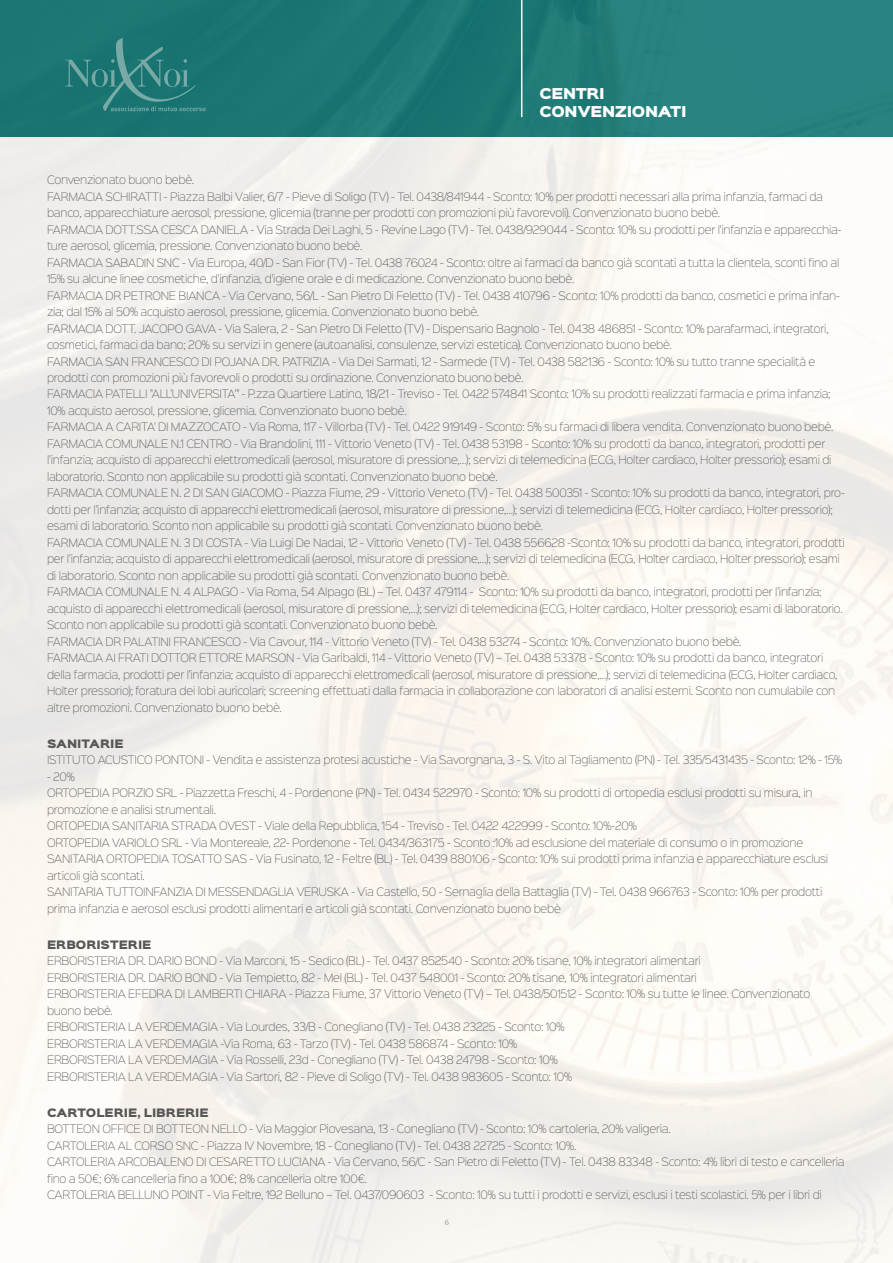
<style>
.page{position:relative;width:893px;height:1263px;background:#fff}
.page>*{position:absolute;margin:0;border:0;box-sizing:border-box;transform-origin:0 0}
.t1{font:13.5px/18px "Sinkin Sans 900 X Black";letter-spacing:-.025em;color:#fff}
.t2{font:10.5px/16.5px "Sinkin Sans 200 X Light";letter-spacing:-.025em;color:#575756}
.t3{font:10.5px "Sinkin Sans 900 X Black";color:#575756}
.t4{font:9px "Minion Pro";color:#9d9d9c}
</style>
<div class="page">
<img style="left:0;top:0;width:893px;height:1263px">
<hr style="left:521px;top:0;width:1px;height:117px;background:#fff">
<p class="t1" style="left:540px;top:85px;width:149px">CENTRI<br>CONVENZIONATI</p>
<p class="t2" style="left:47px;top:171px;width:799px">Convenzionato buono bebè.<br>FARMACIA SCHIRATTI - Piazza Balbi Valier, 6/7 - Pieve di Soligo (TV) - Tel. 0438/841944 - Sconto: 10% per prodotti necessari alla prima infanzia, farmaci da banco, apparecchiature aerosol, pressione, glicemia (tranne per prodotti con promozioni più favorevoli). Convenzionato buono bebè.<br>FARMACIA DOTT.SSA CESCA DANIELA - Via Strada Dei Laghi, 5 - Revine Lago (TV) - Tel. 0438/929044 - Sconto: 10% su prodotti per l'infanzia e apparecchia&shy;ture aerosol, glicemia, pressione. Convenzionato buono bebè.<br>FARMACIA SABADIN SNC - Via Europa, 40/D - San Fior (TV) - Tel. 0438 76024 - Sconto: oltre ai farmaci da banco già scontati a tutta la clientela, sconti fino al 15% su alcune linee cosmetiche, d'infanzia, d'igiene orale e di medicazione. Convenzionato buono bebè.<br>FARMACIA DR PETRONE BIANCA - Via Cervano, 56/L - San Pietro Di Feletto (TV) - Tel. 0438 410796 - Sconto: 10% prodotti da banco, cosmetici e prima infan&shy;zia; dal 15% al 50% acquisto aerosol, pressione, glicemia. Convenzionato buono bebè.<br>FARMACIA DOTT. JACOPO GAVA - Via Salera, 2 - San Pietro Di Feletto (TV) - Dispensario Bagnolo - Tel. 0438 486851 - Sconto: 10% parafarmaci, integratori, cosmetici, farmaci da bano; 20% su servizi in genere (autoanalisi, consulenze, servizi estetica). Convenzionato buono bebè.<br>FARMACIA SAN FRANCESCO DI POJANA DR. PATRIZIA - Via Dei Sarmati, 12 - Sarmede (TV) - Tel. 0438 582136 - Sconto: 10% su tutto tranne specialità e prodotti con promozioni più favorevoli o prodotti su ordinazione. Convenzionato buono bebè.<br>FARMACIA PATELLI "ALL'UNIVERSITA'" - P.zza Quartiere Latino, 18/21 - Treviso - Tel. 0422 574841 Sconto: 10% su prodotti realizzati farmacia e prima infanzia; 10% acquisto aerosol, pressione, glicemia. Convenzionato buono bebè.<br>FARMACIA A CARITA' DI MAZZOCATO - Via Roma, 117 - Villorba (TV) - Tel. 0422 919149 - Sconto: 5% su farmaci di libera vendita. Convenzionato buono bebè.<br>FARMACIA COMUNALE N.1 CENTRO - Via Brandolini, 111 - Vittorio Veneto (TV) - Tel. 0438 53198 - Sconto: 10% su prodotti da banco, integratori, prodotti per l’infanzia; acquisto di apparecchi elettromedicali (aerosol, misuratore di pressione,…); servizi di telemedicina (ECG, Holter cardiaco, Holter pressorio); esami di laboratorio. Sconto non applicabile su prodotti già scontati. Convenzionato buono bebè.<br>FARMACIA COMUNALE N. 2 DI SAN GIACOMO - Piazza Fiume, 29 - Vittorio Veneto (TV) - Tel. 0438 500351 - Sconto: 10% su prodotti da banco, integratori, pro&shy;dotti per l’infanzia; acquisto di apparecchi elettromedicali (aerosol, misuratore di pressione,…); servizi di telemedicina (ECG, Holter cardiaco, Holter pressorio); esami di laboratorio. Sconto non applicabile su prodotti già scontati. Convenzionato buono bebè.<br>FARMACIA COMUNALE N. 3 DI COSTA - Via Luigi De Nadai, 12 - Vittorio Veneto (TV) - Tel. 0438 556628 -Sconto: 10% su prodotti da banco, integratori, prodotti per l’infanzia; acquisto di apparecchi elettromedicali (aerosol, misuratore di pressione,…); servizi di telemedicina (ECG, Holter cardiaco, Holter pressorio); esami di laboratorio. Sconto non applicabile su prodotti già scontati. Convenzionato buono bebè.<br>FARMACIA COMUNALE N. 4 ALPAGO - Via Roma, 54 Alpago (BL) – Tel. 0437 479114 - Sconto: 10% su prodotti da banco, integratori, prodotti per l’infanzia; acquisto di apparecchi elettromedicali (aerosol, misuratore di pressione,…); servizi di telemedicina (ECG, Holter cardiaco, Holter pressorio); esami di laboratorio.<br>Sconto non applicabile su prodotti già scontati. Convenzionato buono bebè.<br>FARMACIA DR PALATINI FRANCESCO - Via Cavour, 114 - Vittorio Veneto (TV) - Tel. 0438 53274 - Sconto: 10%. Convenzionato buono bebè.<br>FARMACIA AI FRATI DOTTOR ETTORE MARSON - Via Garibaldi, 114 - Vittorio Veneto (TV) – Tel. 0438 53378 - Sconto: 10% su prodotti da banco, integratori della farmacia, prodotti per l’infanzia; acquisto di apparecchi elettromedicali (aerosol, misuratore di pressione,…); servizi di telemedicina (ECG, Holter cardiaco, Holter pressorio); foratura dei lobi auricolari; screening effettuati dalla farmacia in collaborazione con laboratori di analisi esterni. Sconto non cumulabile con altre promozioni. Convenzionato buono bebè.</p>
<p class="t3" style="left:47px;top:738px;width:78px">SANITARIE</p>
<p class="t2" style="left:47px;top:751px;width:797px">ISTITUTO ACUSTICO PONTONI - Vendita e assistenza protesi acustiche - Via Savorgnana, 3 - S. Vito al Tagliamento (PN) - Tel. 335/5431435 - Sconto: 12% - 15%</p>
<p class="t2" style="left:47px;top:768px;width:783px">- 20%<br>ORTOPEDIA PORZIO SRL - Piazzetta Freschi, 4 - Pordenone (PN) - Tel. 0434 522970 - Sconto: 10% su prodotti di ortopedia esclusi prodotti su misura, in promozione e analisi strumentali.<br>ORTOPEDIA SANITARIA STRADA OVEST - Viale della Repubblica, 154 - Treviso - Tel. 0422 422999 - Sconto: 10%-20%<br>ORTOPEDIA VARIOLO SRL - Via Montereale, 22- Pordenone - Tel. 0434/363175 - Sconto :10% ad esclusione del materiale di consumo o in promozione SANITARIA ORTOPEDIA TOSATTO SAS - Via Fusinato, 12 - Feltre (BL) - Tel. 0439 880106 - Sconto: 10% sui prodotti prima infanzia e apparecchiature esclusi articoli già scontati.<br>SANITARIA TUTTOINFANZIA DI MESSENDAGLIA VERUSKA - Via Castello, 50 - Sernaglia della Battaglia (TV) - Tel. 0438 966763 - Sconto: 10% per prodotti prima infanzia e aerosol esclusi prodotti alimentari e articoli già scontati. Convenzionato buono bebè</p>
<p class="t3" style="left:47px;top:939px;width:106px">ERBORISTERIE</p>
<p class="t2" style="left:47px;top:952px;width:765px">ERBORISTERIA DR. DARIO BOND - Via Marconi, 15 - Sedico (BL) - Tel. 0437 852540 - Sconto: 20% tisane, 10% integratori alimentari<br>ERBORISTERIA DR. DARIO BOND - Via Tempietto, 82 - Mel (BL) - Tel. 0437 548001 - Sconto: 20% tisane, 10% integratori alimentari<br>ERBORISTERIA EFEDRA DI LAMBERTI CHIARA - Piazza Fiume, 37 Vittorio Veneto (TV) – Tel. 0438/501512 - Sconto: 10% su tutte le linee. Convenzionato buono bebè.<br>ERBORISTERIA LA VERDEMAGIA - Via Lourdes, 33/B - Conegliano (TV) - Tel. 0438 23225 - Sconto: 10%<br>ERBORISTERIA LA VERDEMAGIA -Via Roma, 63 - Tarzo (TV) - Tel. 0438 586874 - Sconto: 10%<br>ERBORISTERIA LA VERDEMAGIA - Via Rosselli, 23d - Conegliano (TV) - Tel. 0438 24798 - Sconto: 10%<br>ERBORISTERIA LA VERDEMAGIA - Via Sartori, 82 - Pieve di Soligo (TV) - Tel. 0438 983605 - Sconto: 10%</p>
<p class="t3" style="left:47px;top:1107px;width:163px">CARTOLERIE, LIBRERIE</p>
<p class="t2" style="left:47px;top:1120px;width:799px">BOTTEON OFFICE DI BOTTEON NELLO - Via Maggior Piovesana, 13 - Conegliano (TV) - Sconto: 10% cartoleria, 20% valigeria.<br>CARTOLERIA AL CORSO SNC - Piazza IV Novembre, 18 - Conegliano (TV) - Tel. 0438 22725 - Sconto: 10%.<br>CARTOLERIA ARCOBALENO DI CESARETTO LUCIANA - Via Cervano, 56/C - San Pietro di Feletto (TV) - Tel. 0438 83348 - Sconto: 4% libri di testo e cancelleria fino a 50€; 6% cancelleria fino a 100€; 8% cancelleria oltre 100€.<br>CARTOLERIA BELLUNO POINT - Via Feltre, 192 Belluno – Tel. 0437/090603 - Sconto: 10% su tutti i prodotti e servizi, esclusi i testi scolastici. 5% per i libri di</p>
<p class="t4" style="left:445px;top:1216px;width:6px">6</p>
</div>
